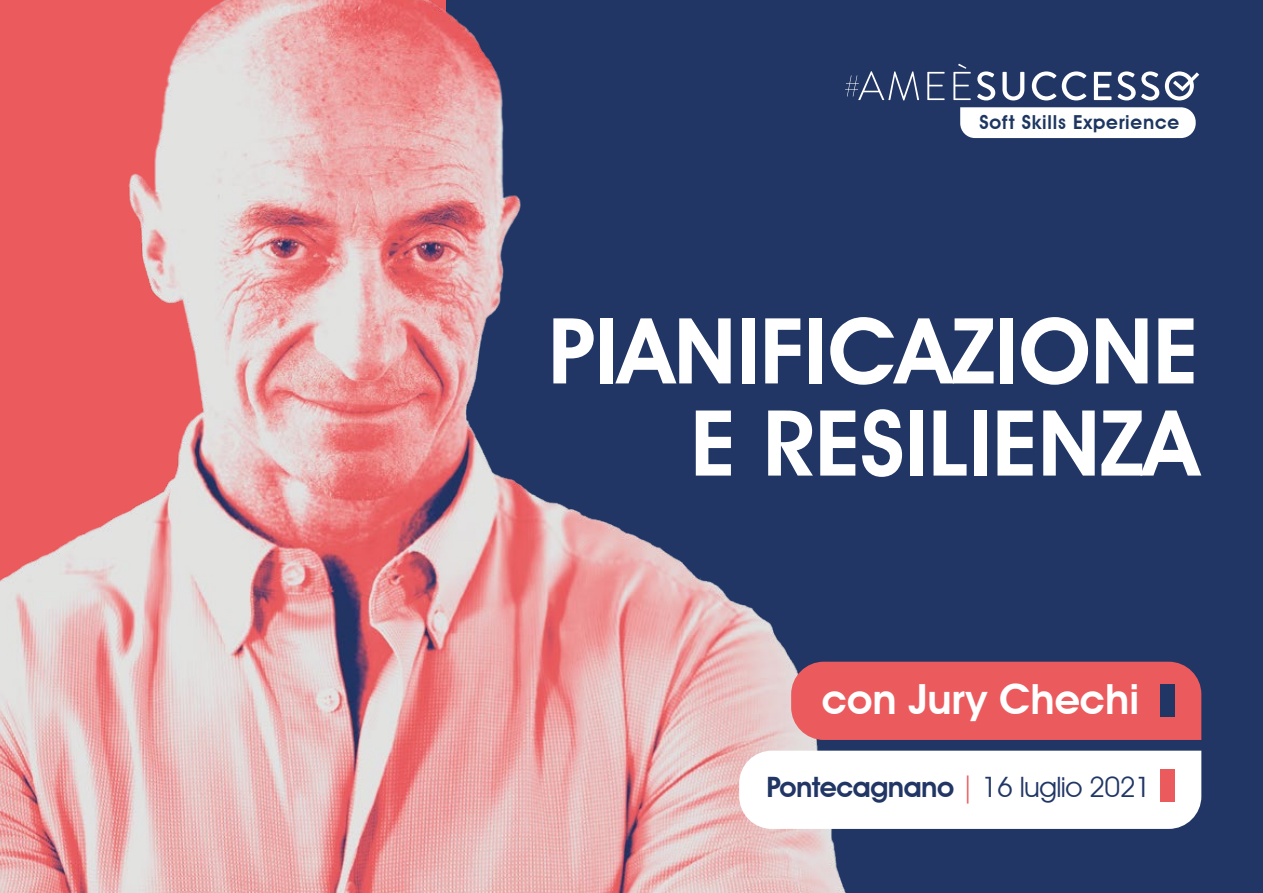
<style>
.page{position:relative;width:1263px;height:893px;background:#213665}
.page>*{position:absolute;margin:0;border:0;box-sizing:border-box;transform-origin:0 0}
.t1{font:600 91.5px/92.1px "Avant Garde IT Cby BT";color:#fff;text-align:right}
.t2{font:600 41.55px "Avant Garde IT Cby BT";color:#fff}
.t3{font:600 28.05px "Avant Garde IT Cby BT";letter-spacing:-.02em;color:#213665}
.t4{font:600 19.35px "Avant Garde IT Cby BT";letter-spacing:.04em;color:#1d3660}
.s1{font-weight:400;color:#eb5b5e}
.s2{font-weight:400}
</style>
<div class="page">
<img style="left:0;top:0;width:866px;height:893px">
<div style="left:739px;top:751px;width:462px;height:78px;background:#fff"></div>
<div style="left:1160px;top:769px;width:14px;height:33px;background:#eb5b5e"></div>
<div style="left:791px;top:662px;width:410px;height:78px;background:#eb5b5e"></div>
<div style="left:1160px;top:684px;width:14px;height:33px;background:#213665"></div>
<div style="left:960px;top:107px;width:236px;height:31px;background:#fff"></div>
<svg style="left:927px;top:72px;width:17px;height:28px"></svg>
<svg style="left:953px;top:64px;width:18px;height:36px"></svg>
<svg style="left:977px;top:71px;width:18px;height:29px"></svg>
<svg style="left:1002px;top:72px;width:22px;height:28px"></svg>
<svg style="left:1032px;top:71px;width:24px;height:29px"></svg>
<svg style="left:1062px;top:71px;width:24px;height:29px"></svg>
<svg style="left:1094px;top:72px;width:17px;height:28px"></svg>
<svg style="left:1117px;top:71px;width:42px;height:29px"></svg>
<svg style="left:845px;top:71px;width:74px;height:29px"></svg>
<svg style="left:1165px;top:71px;width:34px;height:29px"></svg>
<p class="t4" style="left:979px;top:110px;width:201px">Soft Skills Experience</p>
<h1 class="t1" style="left:548px;top:304px;width:652px">PIANIFICAZIONE<br>E RESILIENZA</h1>
<h2 class="t2" style="left:822px;top:674px;width:319px">con Jury Chechi</h2>
<p class="t3" style="left:766px;top:770px;width:386px">Pontecagnano <span class="s1">|</span> <span class="s2">16 luglio 2021</span></p>
</div>
